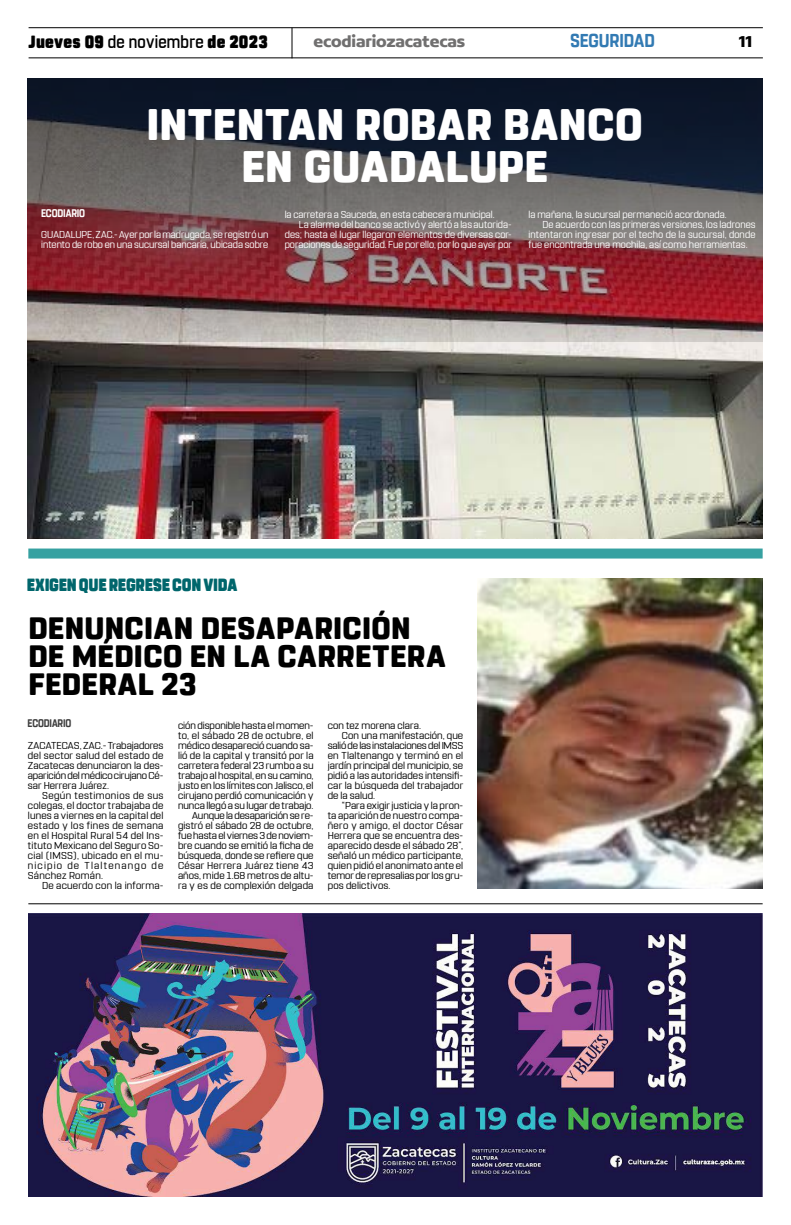
<style>
.page{position:relative;width:791px;height:1225px;background:#fff}
.page>*{position:absolute;margin:0;border:0;box-sizing:border-box;transform-origin:0 0}
.t1{font:800 44px/42px "Rohn Rounded";letter-spacing:.015em;color:#fff;text-align:center}
.t2{font:800 30.8px/28px "Rohn Rounded";letter-spacing:.015em;color:#000}
.t3{font:700 18.6px "Rohn Rounded";letter-spacing:-.01em;color:#327ab3;scale:.91 1}
.t4{font:900 17.6px "Rohn Rounded";letter-spacing:.015em;color:#000;scale:.91 1}
.t5{font:900 17.6px "Rohn Rounded";letter-spacing:-.02em;color:#00666c;scale:.87 1}
.t6{font:700 16.9px "Concord";letter-spacing:-.01em;color:#706f6f}
.t7{font:700 16.9px "Concord";color:#000}
.t8{font:700 11px "Rohn Rounded";letter-spacing:-.015em;color:#3d3d3d;scale:.86 1}
.t9{font:700 11px "Rohn Rounded";letter-spacing:-.015em;color:#fff;scale:.87 1}
.t10{font:10px/10px "Rohn Rounded";letter-spacing:.005em;color:#000;text-align:justify;scale:1.04 1}
.t11{font:10px/10px "Rohn Rounded";letter-spacing:.005em;color:#fff}
.t12{font:10px "Rohn Rounded";letter-spacing:-.02em;color:#000;scale:1.04 1}
.t13{font:10px "Rohn Rounded";letter-spacing:.035em;color:#000;scale:1.04 1}
.s1{font-weight:500}
</style>
<div class="page">
<hr style="left:29px;top:27px;width:734px;height:1px;background:#000">
<hr style="left:291px;top:28px;width:1px;height:30px;background:#000">
<hr style="left:29px;top:57px;width:734px;height:1px;background:#000">
<hr style="left:28px;top:903px;width:735px;height:1px;background:#000">
<img style="left:28px;top:913px;width:735px;height:283px">
<img style="left:477px;top:578px;width:286px;height:310px">
<div style="left:28px;top:548px;width:735px;height:10px;background:#36a1a1"></div>
<img style="left:28px;top:78px;width:735px;height:460px">
<svg style="left:27px;top:78px;width:735px;height:263px;background:#5f454c"></svg>
<h3 class="t4" style="left:29px;top:32px;width:264px">Jueves 09 <span class="s1">de noviembre</span> de 2023</h3>
<h3 class="t6" style="left:314px;top:31px;width:153px">ecodiariozacatecas</h3>
<h3 class="t3" style="left:570px;top:30px;width:95px">SEGURIDAD</h3>
<h3 class="t7" style="left:739px;top:31px;width:15px">11</h3>
<h1 class="t1" style="left:146px;top:104px;width:498px">INTENTAN ROBAR BANCO<br>EN GUADALUPE</h1>
<p class="t9" style="left:41px;top:207px;width:52px">ECODIARIO</p>
<p class="t11" style="left:285px;top:210px;width:211px">la carretera a Sauceda, en esta cabecera municipal.</p>
<p class="t11" style="left:299px;top:220px;width:214px">La alarma del banco se activó y alertó a las autorida-</p>
<p class="t11" style="left:285px;top:230px;width:229px">des; hasta el lugar llegaron elementos de diversas cor-</p>
<p class="t11" style="left:285px;top:240px;width:229px">poraciones de seguridad. Fue por ello, por lo que ayer por</p>
<p class="t11" style="left:41px;top:230px;width:229px">GUADALUPE, ZAC.- Ayer por la madrugada, se registró un intento de robo en una sucursal bancaria, ubicada sobre</p>
<p class="t11" style="left:528px;top:210px;width:200px">la mañana, la sucursal permaneció acordonada.</p>
<p class="t11" style="left:543px;top:220px;width:214px">De acuerdo con las primeras versiones, los ladrones</p>
<p class="t11" style="left:528px;top:230px;width:229px">intentaron ingresar por el techo de la sucursal, donde</p>
<p class="t11" style="left:528px;top:240px;width:221px">fue encontrada una mochila, así como herramientas.</p>
<h3 class="t5" style="left:27px;top:575px;width:243px">EXIGEN QUE REGRESE CON VIDA</h3>
<h2 class="t2" style="left:28px;top:614px;width:419px">DENUNCIAN DESAPARICIÓN<br>DE MÉDICO EN LA CARRETERA<br>FEDERAL 23</h2>
<p class="t8" style="left:28px;top:717px;width:52px">ECODIARIO</p>
<p class="t10" style="left:178px;top:720px;width:132px;text-align:right">ción disponible hasta el momen&shy;to, el sábado 28 de octubre, el médico desapareció cuando sa&shy;lió de la capital y transitó por la carretera federal 23 rumbo a su trabajo al hospital, en su camino, justo en los límites con Jalisco, el cirujano perdió comunicación y nunca llegó a su lugar de trabajo.<br>Aunque la desaparición se re&shy;gistró el sábado 28 de octubre, fue hasta el viernes 3 de noviem&shy;bre cuando se emitió la ficha de búsqueda, donde se refiere que<br>César Herrera Juárez tiene 43 años, mide 1.68 metros de altu&shy;ra y es de complexión delgada</p>
<p class="t10" style="left:328px;top:720px;width:91px">con tez morena clara.</p>
<p class="t10" style="left:342px;top:730px;width:118px">Con una manifestación, que</p>
<p class="t12" style="left:328px;top:739px;width:132px">salió de las instalaciones del IMSS</p>
<p class="t10" style="left:328px;top:750px;width:132px">en Tlaltenango y terminó en el</p>
<p class="t10" style="left:328px;top:760px;width:132px">jardín principal del municipio, se</p>
<p class="t10" style="left:328px;top:770px;width:132px">pidió a las autoridades intensifi-</p>
<p class="t10" style="left:328px;top:780px;width:132px">car la búsqueda del trabajador</p>
<p class="t10" style="left:328px;top:790px;width:47px">de la salud.</p>
<p class="t10" style="left:342px;top:800px;width:118px">“Para exigir justicia y la pron-</p>
<p class="t10" style="left:328px;top:810px;width:132px">ta aparición de nuestro compa-</p>
<p class="t13" style="left:328px;top:819px;width:132px">ñero y amigo, el doctor César</p>
<p class="t10" style="left:328px;top:830px;width:132px">Herrera que se encuentra des-</p>
<p class="t10" style="left:328px;top:840px;width:132px">aparecido desde el sábado 28”,</p>
<p class="t10" style="left:328px;top:850px;width:132px">señaló un médico participante,</p>
<p class="t10" style="left:328px;top:860px;width:132px">quien pidió el anonimato ante el</p>
<p class="t10" style="left:328px;top:870px;width:132px">temor de represalias por los gru-</p>
<p class="t10" style="left:328px;top:880px;width:62px">pos delictivos.</p>
<p class="t10" style="left:28px;top:740px;width:132px">ZACATECAS, ZAC.- Trabajadores del sector salud del estado de Zacatecas denunciaron la des&shy;aparición del médico cirujano Cé&shy;sar Herrera Juárez.</p>
<p class="t10" style="left:28px;top:790px;width:132px;text-indent:14px">Según testimonios de sus colegas, el doctor trabajaba de lunes a viernes en la capital del estado y los fines de semana en el Hospital Rural 54 del Ins&shy;tituto Mexicano del Seguro So&shy;cial (IMSS), ubicado en el mu&shy;nicipio de Tlaltenango de Sánchez Román.</p>
<p class="t10" style="left:42px;top:880px;width:118px">De acuerdo con la informa-</p>
</div>
